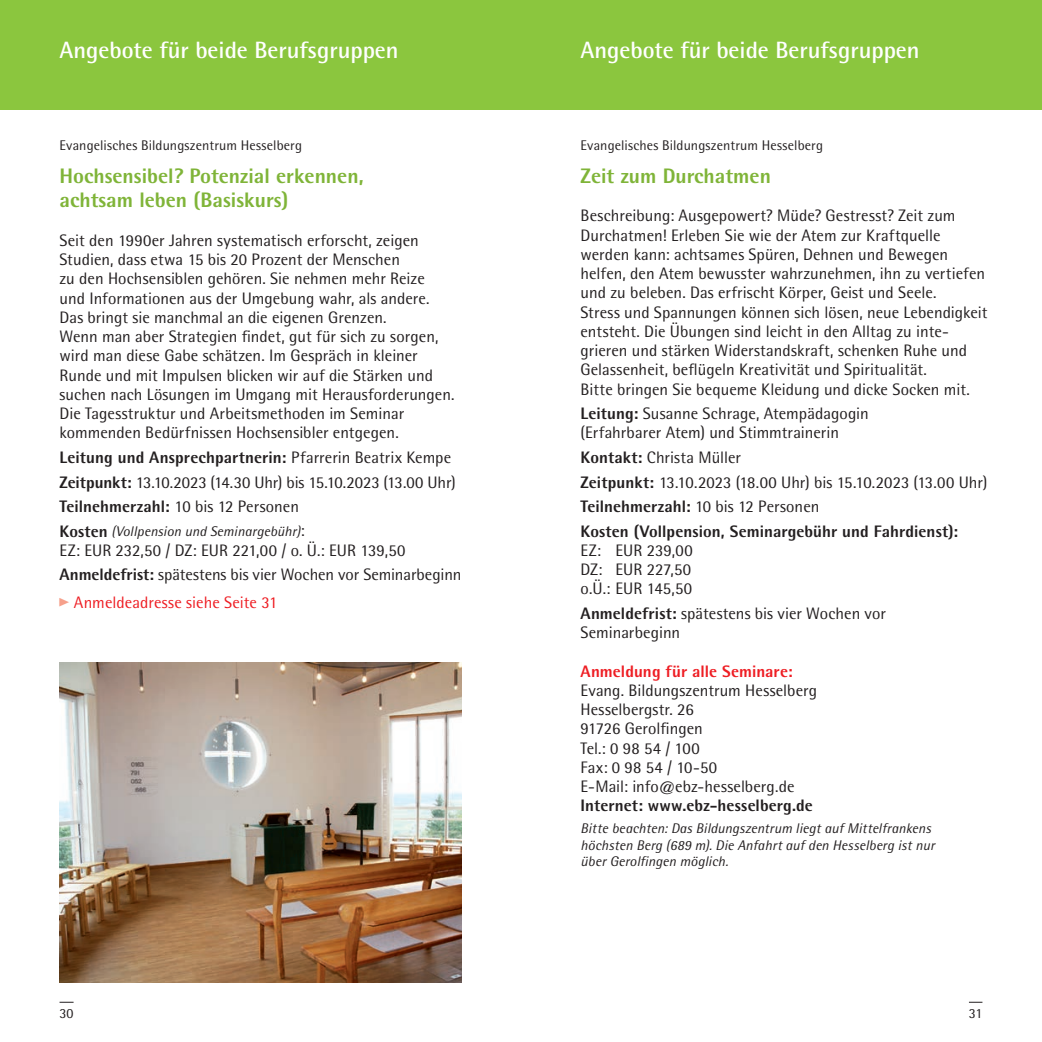
<style>
.page{position:relative;width:1042px;height:1042px;background:#fff}
.page>*{position:absolute;margin:0;border:0;box-sizing:border-box;transform-origin:0 0}
.t1{font:700 23.62px "Agfa Rotis Semisans";color:#fff}
.t2{font:800 21px/24.5px "Agfa Rotis Semisans";color:#7fb438}
.t3{font:16.62px/19.2px "Agfa Rotis Semisans";color:#231f20}
.t4{font:800 16.62px/24.5px "Agfa Rotis Semisans";letter-spacing:.005em;color:#231f20}
.t5{font:16.62px "Agfa Rotis Semisans";letter-spacing:.005em;color:#ee1d23}
.t6{font:800 16.62px "Agfa Rotis Semisans";color:#ee1d23}
.t7{font:italic 14px/16.6px "Agfa Rotis Semisans";letter-spacing:.005em;color:#231f20}
.t8{font:14px "Agfa Rotis Semisans";letter-spacing:.01em;color:#231f20}
.s1{font-weight:800}
.s2{font-weight:800;font-style:normal;font-size:16.62px}
.s3{font-style:normal;font-size:16.62px}
.s4{font-family:"Creative Arrows LT One";font-size:19.25px;color:#f6a08b}
.s5{font-weight:400}
</style>
<div class="page">
<div style="left:521px;top:0;width:521px;height:109px;background:#8bc63e"></div>
<div style="left:0;top:0;width:521px;height:109px;background:#8bc63e"></div>
<svg style="left:60px;top:1002px;width:14px;height:1px"></svg>
<svg style="left:969px;top:1002px;width:13px;height:1px"></svg>
<img style="left:60px;top:662px;width:401px;height:320px">
<h1 class="t1" style="left:60px;top:35px;width:340px">Angebote für beide Berufsgruppen</h1>
<h1 class="t1" style="left:580px;top:35px;width:340px">Angebote für beide Berufsgruppen</h1>
<p class="t8" style="left:60px;top:137px;width:244px">Evangelisches Bildungszentrum Hesselberg</p>
<p class="t2" style="left:60px;top:163px;width:306px">Hochsensibel? Potenzial erkennen, achtsam leben (Basiskurs)</p>
<p class="t3" style="left:60px;top:230px;width:396px">Seit den 1990er Jahren systematisch erforscht, zeigen Studien, dass etwa 15 bis 20 Prozent der Menschen<br>zu den Hochsensiblen gehören. Sie nehmen mehr Reize und Informationen aus der Umgebung wahr, als andere.<br>Das bringt sie manchmal an die eigenen Grenzen.<br>Wenn man aber Strategien findet, gut für sich zu sorgen, wird man diese Gabe schätzen. Im Gespräch in kleiner Runde und mit Impulsen blicken wir auf die Stärken und suchen nach Lösungen im Umgang mit Herausforderungen.<br>Die Tagesstruktur und Arbeitsmethoden im Seminar kommenden Bedürfnissen Hochsensibler entgegen.</p>
<p class="t3" style="left:60px;top:445px;width:398px;line-height:24.5px"><span class="s1">Leitung und Ansprechpartnerin:</span> Pfarrerin Beatrix Kempe<br><span class="s1">Zeitpunkt:</span> 13.10.2023 (14.30 Uhr) bis 15.10.2023 (13.00 Uhr)<br><span class="s1">Teilnehmerzahl:</span> 10 bis 12 Personen</p>
<p class="t7" style="left:60px;top:523px;width:247px"><span class="s2">Kosten</span> (Vollpension und Seminargebühr)<span class="s3">:</span></p>
<p class="t3" style="left:60px;top:538px;width:403px;line-height:24.5px">EZ: EUR 232,50 / DZ: EUR 221,00 / o. Ü.: EUR 139,50<br><span class="s1">Anmeldefrist:</span> spätestens bis vier Wochen vor Seminarbeginn</p>
<p class="t5" style="left:60px;top:593px;width:219px"><span class="s4">U</span> Anmeldeadresse siehe Seite 31</p>
<p class="t8" style="left:580px;top:137px;width:244px">Evangelisches Bildungszentrum Hesselberg</p>
<p class="t2" style="left:580px;top:163px;width:192px">Zeit zum Durchatmen</p>
<p class="t3" style="left:580px;top:206px;width:408px">Beschreibung: Ausgepowert? Müde? Gestresst? Zeit zum Durchatmen! Erleben Sie wie der Atem zur Kraftquelle werden kann: achtsames Spüren, Dehnen und Bewegen helfen, den Atem bewusster wahrzunehmen, ihn zu vertiefen und zu beleben. Das erfrischt Körper, Geist und Seele.<br>Stress und Spannungen können sich lösen, neue Lebendigkeit entsteht. Die Übungen sind leicht in den Alltag zu inte&shy;grieren und stärken Widerstandskraft, schenken Ruhe und Gelassenheit, beflügeln Kreativität und Spiritualität.<br>Bitte bringen Sie bequeme Kleidung und dicke Socken mit.</p>
<p class="t3" style="left:580px;top:404px;width:290px"><span class="s1">Leitung:</span> Susanne Schrage, Atempädagogin (Erfahrbarer Atem) und Stimmtrainerin</p>
<p class="t4" style="left:580px;top:445px;width:408px">Kontakt: <span class="s5">Christa Müller<br></span>Zeitpunkt: <span class="s5">13.10.2023 (18.00 Uhr) bis 15.10.2023 (13.00 Uhr)<br></span>Teilnehmerzahl: <span class="s5">10 bis 12 Personen<br></span>Kosten (Vollpension, Seminargebühr und Fahrdienst):</p>
<p class="t3" style="left:580px;top:540px;width:114px;text-align:justify">EZ: EUR 239,00<br>DZ: EUR 227,50 o.Ü.: EUR 145,50</p>
<p class="t3" style="left:580px;top:603px;width:307px"><span class="s1">Anmeldefrist:</span> spätestens bis vier Wochen vor<br>Seminarbeginn</p>
<p class="t6" style="left:580px;top:660px;width:214px">Anmeldung für alle Seminare:</p>
<p class="t3" style="left:580px;top:680px;width:238px">Evang. Bildungszentrum Hesselberg<br>Hesselbergstr. 26<br>91726 Gerolfingen<br>Tel.: 0 98 54 / 100<br>Fax: 0 98 54 / 10-50<br>E-Mail: info@ebz-hesselberg.de</p>
<p class="t4" style="left:580px;top:793px;width:234px">Internet: www.ebz-hesselberg.de</p>
<p class="t7" style="left:580px;top:820px;width:356px">Bitte beachten: Das Bildungszentrum liegt auf Mittelfrankens höchsten Berg (689 m). Die Anfahrt auf den Hesselberg ist nur über Gerolfingen möglich.</p>
<p class="t8" style="left:60px;top:1004px;width:16px">30</p>
<p class="t8" style="left:969px;top:1004px;width:15px">31</p>
</div>
